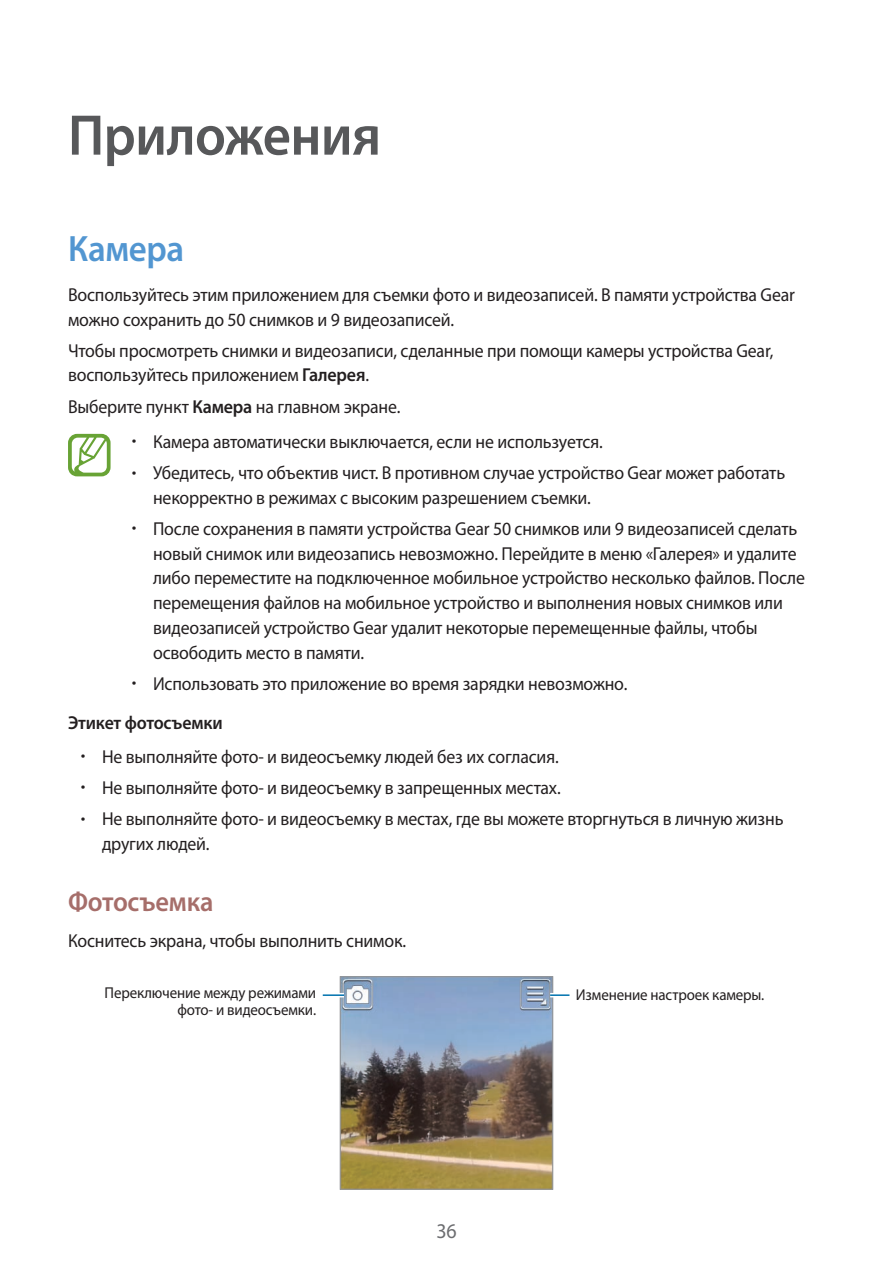
<style>
.page{position:relative;width:893px;height:1263px;background:#fff}
.page>*{position:absolute;margin:0;border:0;box-sizing:border-box;transform-origin:0 0}
.t1{font:600 57.75px "Myriad Pro";letter-spacing:-.01em;color:#57585a;scale:.95 1}
.t2{font:600 36.75px "Myriad Pro";letter-spacing:-.01em;color:#5296d1;scale:.95 1}
.t3{font:600 27.75px "Myriad Pro";letter-spacing:-.01em;color:#a66e6a;scale:.95 1}
.t4{font:21px "Myriad Pro";color:#6c6d70;scale:.95 1}
.t5{font:18.75px/24.8px "Myriad Pro";letter-spacing:-.01em;color:#231f20;scale:.95 1}
.t6{font:15.75px "Myriad Pro";letter-spacing:-.01em;color:#231f20;scale:.95 1}
.s1{font-weight:600}
.s2{font-weight:300}
</style>
<div class="page">
<svg style="left:68px;top:434px;width:43px;height:42px"></svg>
<img style="left:339px;top:976px;width:215px;height:214px">
<hr style="left:550px;top:993px;width:19px;height:4px;background:#fff">
<svg style="left:550px;top:994px;width:19px;height:2px"></svg>
<hr style="left:323px;top:993px;width:21px;height:4px;background:#fff">
<hr style="left:323px;top:994px;width:21px;height:2px;background:#0073ae">
<h1 class="t1" style="left:68px;top:99px;width:331px">Приложения</h1>
<h2 class="t2" style="left:68px;top:225px;width:124px">Камера</h2>
<p class="t5" style="left:68px;top:282px;width:767px">Воспользуйтесь этим приложением для съемки фото и видеозаписей. В памяти устройства Gear можно сохранить до 50 снимков и 9 видеозаписей.</p>
<p class="t5" style="left:68px;top:338px;width:744px">Чтобы просмотреть снимки и видеозаписи, сделанные при помощи камеры устройства Gear, воспользуйтесь приложением <span class="s1">Галерея</span>.</p>
<p class="t5" style="left:68px;top:394px;width:351px">Выберите пункт <span class="s1">Камера</span> на главном экране.</p>
<p class="t5" style="left:132px;top:429px;width:497px"><span class="s2">•</span> Камера автоматически выключается, если не используется.</p>
<p class="t5" style="left:153px;top:460px;width:667px;text-indent:-21px"><span class="s2">•</span> Убедитесь, что объектив чист. В противном случае устройство Gear может работать некорректно в режимах с высоким разрешением съемки.</p>
<p class="t5" style="left:153px;top:516px;width:688px;text-indent:-21px"><span class="s2">•</span> После сохранения в памяти устройства Gear 50 снимков или 9 видеозаписей сделать новый снимок или видеозапись невозможно. Перейдите в меню «Галерея» и удалите либо переместите на подключенное мобильное устройство несколько файлов. После перемещения файлов на мобильное устройство и выполнения новых снимков или видеозаписей устройство Gear удалит некоторые перемещенные файлы, чтобы освободить место в памяти.</p>
<p class="t5" style="left:68px;top:663px;width:590px;line-height:39.6px;text-indent:64px"><span class="s2">•</span> Использовать это приложение во время зарядки невозможно.<br><span class="s1">Этикет фотосъемки</span></p>
<p class="t5" style="left:81px;top:744px;width:504px"><span class="s2">•</span> Не выполняйте фото- и видеосъемку людей без их согласия.</p>
<p class="t5" style="left:81px;top:775px;width:507px"><span class="s2">•</span> Не выполняйте фото- и видеосъемку в запрещенных местах.</p>
<p class="t5" style="left:102px;top:806px;width:719px;text-indent:-21px"><span class="s2">•</span> Не выполняйте фото- и видеосъемку в местах, где вы можете вторгнуться в личную жизнь других людей.</p>
<h3 class="t3" style="left:68px;top:884px;width:155px">Фотосъемка</h3>
<p class="t5" style="left:68px;top:927px;width:357px">Коснитесь экрана, чтобы выполнить снимок.</p>
<p class="t6" style="left:105px;top:983px;width:224px">Переключение между режимами</p>
<p class="t6" style="left:576px;top:985px;width:200px">Изменение настроек камеры.</p>
<p class="t6" style="left:177px;top:1000px;width:148px">фото- и видеосъемки.</p>
<p class="t4" style="left:436px;top:1218px;width:23px">36</p>
</div>
